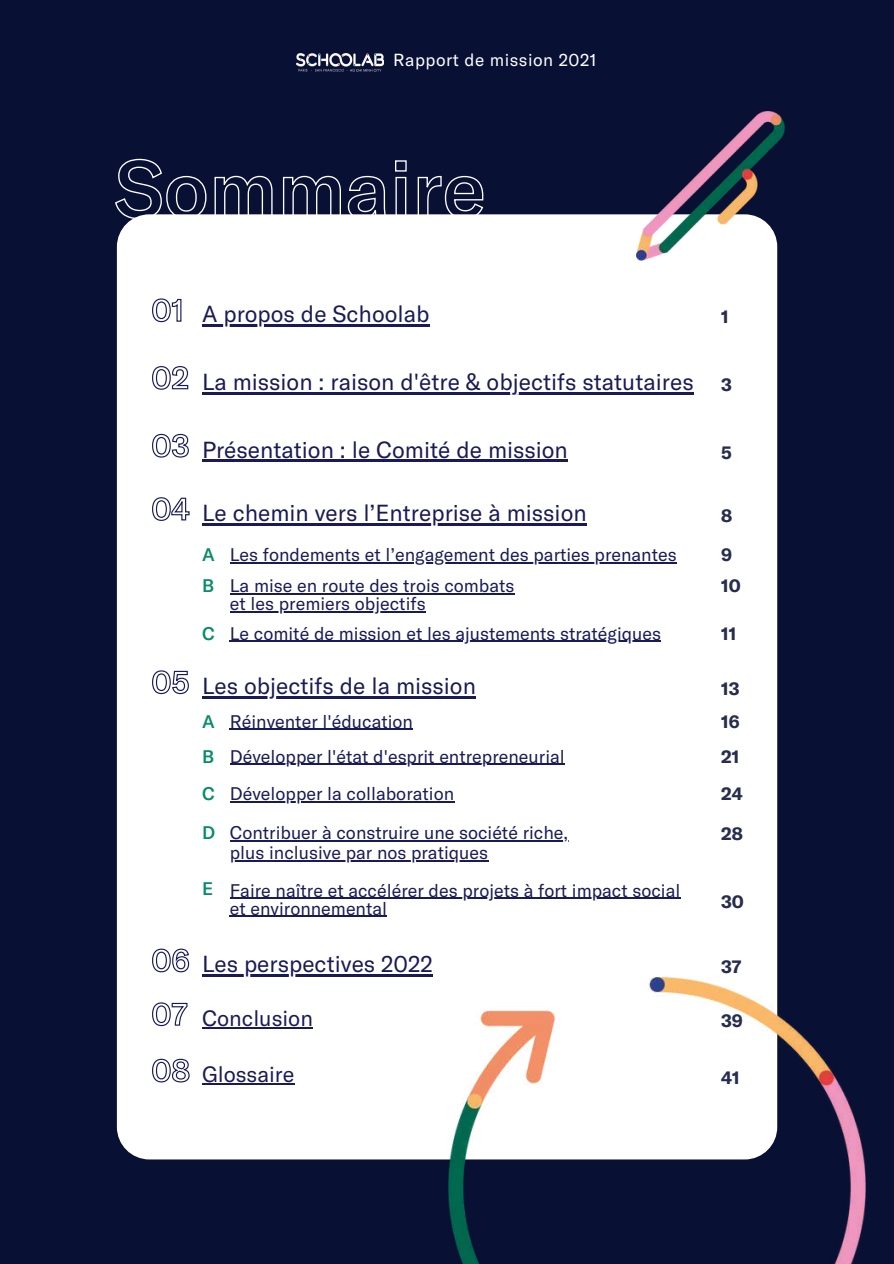
<style>
.page{position:relative;width:894px;height:1264px;background:#fff}
.page>*{position:absolute;margin:0;border:0;box-sizing:border-box;transform-origin:0 0}
.t1{font:22.95px "GT America";color:#181b56}
.t2{font:21.75px "GT America";color:#181b56}
.t3{font:18px/31px "GT America";color:#181b56}
.t4{font:700 18px/38.8px "GT America";color:#272d4e}
.t5{font:500 18px/38px "GT America";color:#088c6b;text-align:justify}
.t6{font:17.25px "GT America";letter-spacing:.03em;color:#fff}
.s1{font-weight:500;font-size:31.05px;color:rgb(0 0 0/0)}
</style>
<div class="page">
<div style="left:0;top:0;width:893px;height:1263px;background:#081034"></div>
<div style="left:117px;top:214px;width:660px;height:945px;background:#fff;border-radius:32px"></div>
<img style="left:636px;top:112px;width:147px;height:148px">
<img style="left:448px;top:977px;width:416px;height:286px">
<svg style="left:115px;top:158px;width:369px;height:62px"></svg>
<svg style="left:202px;top:324px;width:15px;height:2px"></svg>
<hr style="left:217px;top:324px;width:212px;height:2px;background:#181b56">
<hr style="left:202px;top:696px;width:274px;height:2px;background:#181b56">
<hr style="left:202px;top:460px;width:168px;height:2px;background:#181b56">
<hr style="left:370px;top:460px;width:197px;height:2px;background:#181b56">
<hr style="left:202px;top:392px;width:84px;height:2px;background:#181b56">
<hr style="left:286px;top:392px;width:407px;height:2px;background:#181b56">
<hr style="left:202px;top:974px;width:231px;height:2px;background:#181b56">
<hr style="left:202px;top:523px;width:25px;height:2px;background:#181b56">
<hr style="left:227px;top:523px;width:359px;height:2px;background:#181b56">
<svg style="left:152px;top:298px;width:30px;height:25px"></svg>
<svg style="left:152px;top:670px;width:37px;height:24px"></svg>
<svg style="left:152px;top:433px;width:37px;height:25px"></svg>
<svg style="left:152px;top:366px;width:37px;height:24px"></svg>
<svg style="left:152px;top:948px;width:38px;height:25px"></svg>
<svg style="left:152px;top:497px;width:38px;height:24px"></svg>
<hr style="left:202px;top:1026px;width:70px;height:2px;background:#181b56">
<hr style="left:272px;top:1026px;width:41px;height:2px;background:#181b56">
<svg style="left:152px;top:1002px;width:36px;height:24px"></svg>
<hr style="left:230px;top:562px;width:446px;height:1px;background:#181b56">
<hr style="left:230px;top:593px;width:284px;height:1px;background:#181b56">
<hr style="left:230px;top:611px;width:195px;height:1px;background:#181b56">
<hr style="left:230px;top:640px;width:431px;height:1px;background:#181b56">
<hr style="left:230px;top:728px;width:183px;height:2px;background:#181b56">
<hr style="left:230px;top:763px;width:334px;height:2px;background:#181b56">
<hr style="left:230px;top:801px;width:224px;height:1px;background:#181b56">
<hr style="left:230px;top:840px;width:338px;height:1px;background:#181b56">
<hr style="left:230px;top:860px;width:258px;height:1px;background:#181b56">
<hr style="left:230px;top:897px;width:450px;height:1px;background:#181b56">
<hr style="left:230px;top:915px;width:157px;height:1px;background:#181b56">
<hr style="left:202px;top:1083px;width:92px;height:1px;background:#181b56">
<svg style="left:152px;top:1058px;width:38px;height:25px"></svg>
<img style="left:297px;top:54px;width:87px;height:18px">
<p class="t6" style="left:393px;top:49px;width:205px">Rapport de mission 2021</p>
<p class="t1" style="left:202px;top:299px;width:229px">A propos de Schoolab</p>
<p class="t1" style="left:202px;top:366px;width:493px">La mission : raison d'être &amp; objectifs statutaires</p>
<p class="t1" style="left:202px;top:434px;width:367px">Présentation : le Comité de mission</p>
<p class="t1" style="left:202px;top:498px;width:386px">Le chemin vers l’Entreprise à mission</p>
<p class="t5" style="left:202px;top:534px;width:14px">A</p>
<p class="t5" style="left:202px;top:565px;width:14px">B</p>
<p class="t5" style="left:202px;top:613px;width:14px">C</p>
<p class="t3" style="left:230px;top:538px;width:448px">Les fondements et l’engagement des parties prenantes<br>La mise en route des trois combats</p>
<p class="t3" style="left:230px;top:588px;width:432px;line-height:29.5px">et les premiers objectifs<br>Le comité de mission et les ajustements stratégiques</p>
<p class="t1" style="left:202px;top:671px;width:275px">Les objectifs de la mission</p>
<p class="t5" style="left:202px;top:701px;width:14px">A</p>
<p class="t5" style="left:202px;top:736px;width:15px">B C D</p>
<p class="t5" style="left:202px;top:868px;width:13px">E</p>
<p class="t3" style="left:230px;top:702px;width:336px;line-height:35.1px">Réinventer l'éducation<br>Développer l'état d'esprit entrepreneurial</p>
<p class="t3" style="left:230px;top:773px;width:340px;line-height:38.5px">Développer la collaboration<br>Contribuer à construire une société riche,</p>
<p class="t3" style="left:230px;top:833px;width:452px;line-height:37.3px">plus inclusive par nos pratiques<br>Faire naître et accélérer des projets à fort impact social</p>
<p class="t3" style="left:230px;top:891px;width:159px">et environnemental</p>
<p class="t1" style="left:202px;top:949px;width:232px">Les perspectives 2022</p>
<p class="t2" style="left:151px;top:1003px;width:163px"><span class="s1">07</span> Conclusion</p>
<p class="t4" style="left:721px;top:296px;width:9px">1</p>
<p class="t4" style="left:721px;top:364px;width:12px">3</p>
<p class="t4" style="left:721px;top:432px;width:12px">5</p>
<p class="t4" style="left:721px;top:495px;width:13px">8<br>9</p>
<p class="t4" style="left:721px;top:565px;width:21px">10</p>
<p class="t4" style="left:721px;top:613px;width:17px">11</p>
<p class="t4" style="left:721px;top:671px;width:20px;line-height:32.4px">13<br>16</p>
<p class="t4" style="left:721px;top:736px;width:23px;line-height:37.7px">21<br>24</p>
<p class="t4" style="left:721px;top:813px;width:23px">28</p>
<p class="t4" style="left:721px;top:881px;width:24px">30</p>
<p class="t4" style="left:721px;top:946px;width:22px">37</p>
<p class="t4" style="left:721px;top:1000px;width:23px">39</p>
<p class="t2" style="left:151px;top:1060px;width:144px"><span class="s1">08</span> Glossaire</p>
<p class="t4" style="left:721px;top:1056px;width:20px">41</p>
</div>
